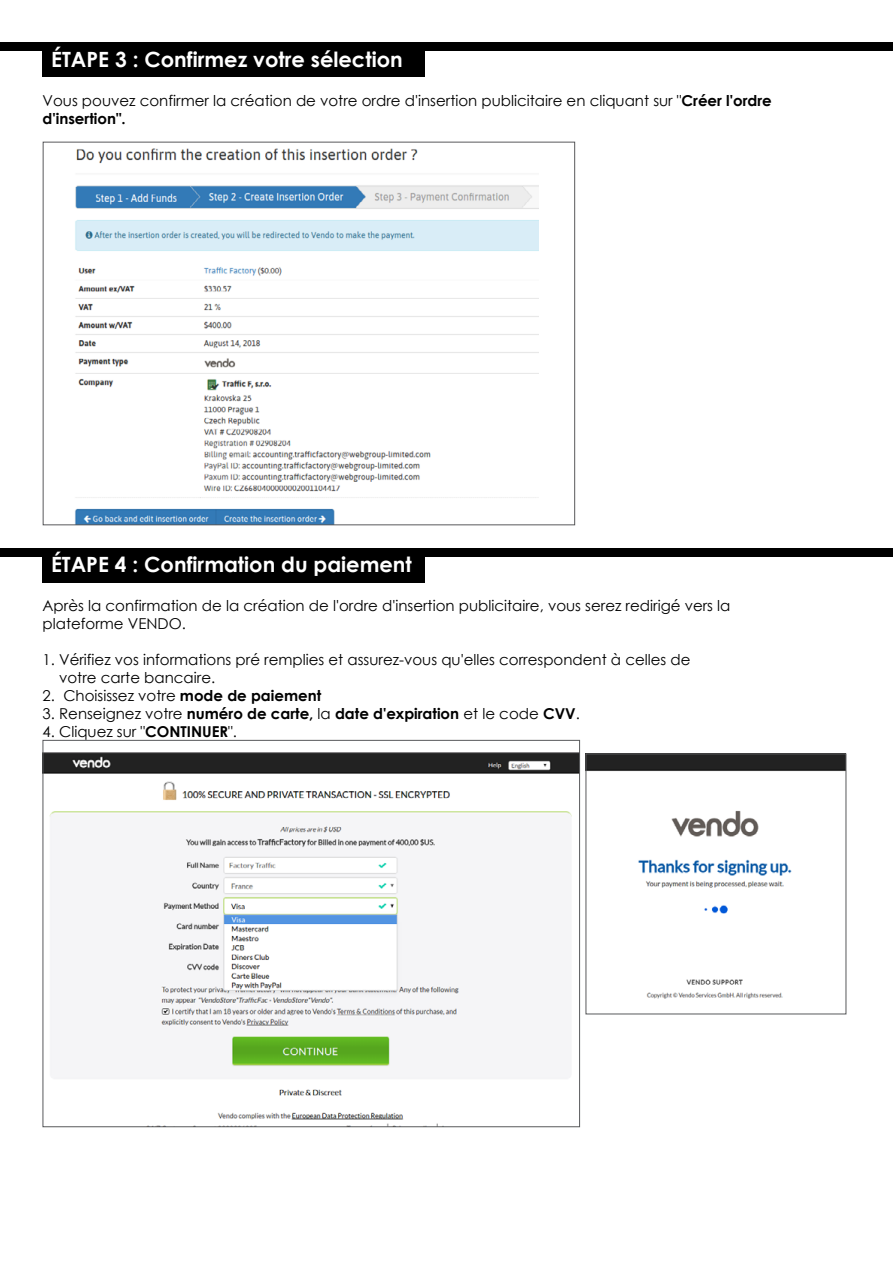
<style>
.page{position:relative;width:893px;height:1263px;background:#fff}
.page>*{position:absolute;margin:0;border:0;box-sizing:border-box;transform-origin:0 0}
.t1{font:700 21px "Century Gothic";color:#fff}
.t2{font:15px/18px "Century Gothic";color:#000}
.t3{font:700 15px "Century Gothic";color:#000}
.s1{font-weight:700}
.s2{font-weight:400}
</style>
<div class="page">
<div style="left:0;top:548px;width:893px;height:8px;background:#000"></div>
<div style="left:43px;top:548px;width:382px;height:35px;background:#000"></div>
<img style="left:75px;top:148px;width:463px;height:375px">
<img style="left:45px;top:752px;width:533px;height:373px">
<div style="left:0;top:43px;width:893px;height:8px;background:#000"></div>
<div style="left:43px;top:43px;width:382px;height:34px;background:#000"></div>
<img style="left:587px;top:755px;width:257px;height:244px">
<div style="left:585px;top:753px;width:261px;height:261px;border:1px solid #58595b"></div>
<hr style="left:892px;top:1158px;width:1px;height:105px;background:#000">
<h1 class="t1" style="left:51px;top:44px;width:353px">ÉTAPE 3 : Confirmez votre sélection</h1>
<p class="t2" style="left:43px;top:91px;width:731px">Vous pouvez confirmer la création de votre ordre d'insertion publicitaire en cliquant sur "<span class="s1">Créer l'ordre d'insertion".</span></p>
<h1 class="t1" style="left:51px;top:548px;width:362px">ÉTAPE 4 : Confirmation du paiement</h1>
<p class="t2" style="left:43px;top:597px;width:689px">Après la confirmation de la création de l'ordre d'insertion publicitaire, vous serez redirigé vers la plateforme VENDO.</p>
<p class="t2" style="left:59px;top:651px;width:633px;text-indent:-17px">1. Vérifiez vos informations pré remplies et assurez-vous qu'elles correspondent à celles de votre carte bancaire.</p>
<p class="t2" style="left:43px;top:687px;width:280px">2. Choisissez votre <span class="s1">mode de paiement</span></p>
<p class="t3" style="left:43px;top:703px;width:539px"><span class="s2">3. Renseignez votre</span> numéro de carte, <span class="s2">la</span> date d'expiration <span class="s2">et le code</span> CVV<span class="s2">.</span></p>
<p class="t2" style="left:43px;top:723px;width:196px">4. Cliquez sur "<span class="s1">CONTINUER</span>".</p>
</div>
